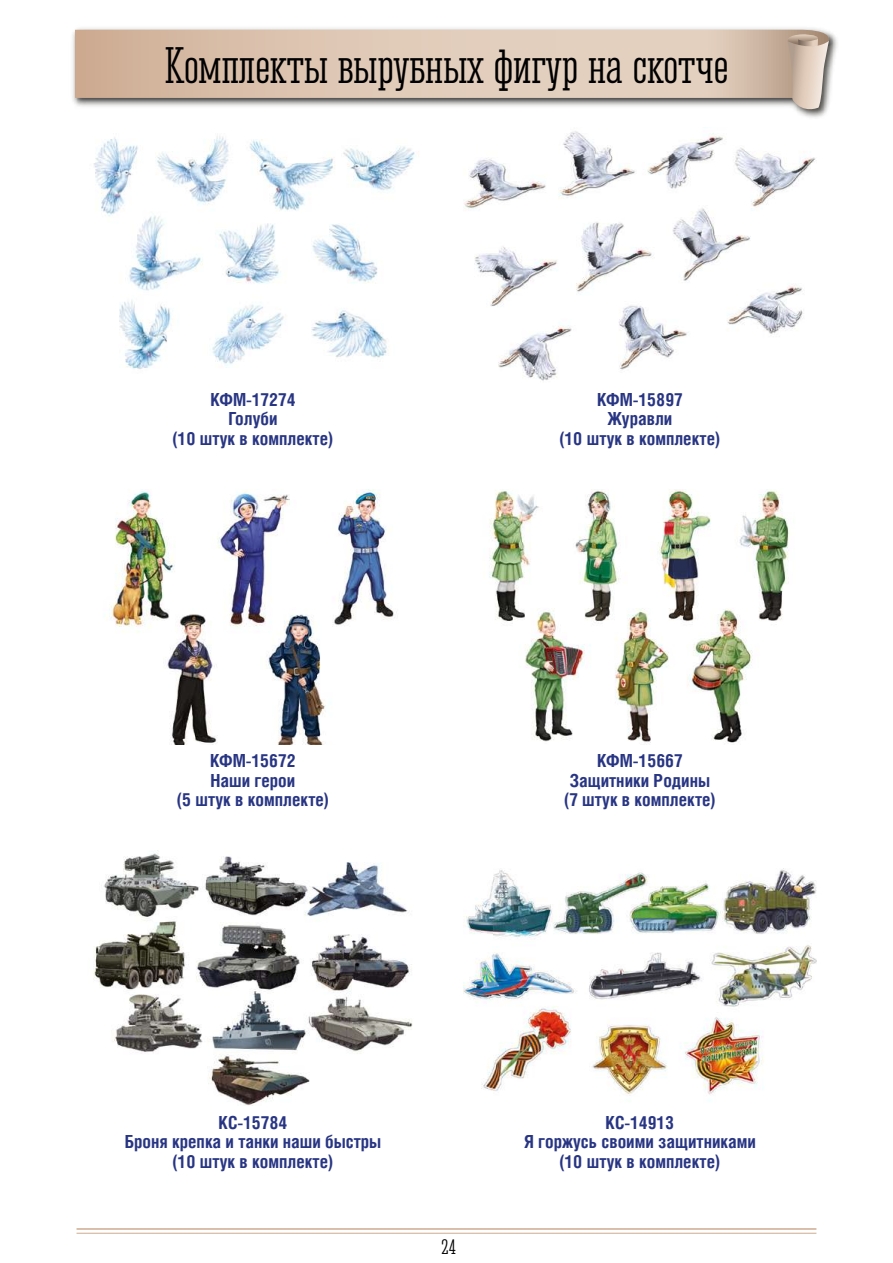
<style>
.page{position:relative;width:893px;height:1263px;background:#fff}
.page>*{position:absolute;margin:0;border:0;box-sizing:border-box;transform-origin:0 0}
.t1{font:47.85px "Corki";color:#000}
.t2{font:19.5px "Corki";color:#000}
.t3{font:700 18px/19.5px "Helios Cond C";color:#283583;text-align:center}
</style>
<div class="page">
<img style="left:72px;top:28px;width:765px;height:90px">
<svg style="left:75px;top:29px;width:757px;height:72px;background:#8e8c8b"></svg>
<svg style="left:584px;top:30px;width:245px;height:68px;background:#dcc7b6"></svg>
<div style="left:75px;top:30px;width:509px;height:68px;background:linear-gradient(to right,#d0b098,#e8d7c7)"></div>
<svg style="left:786px;top:34px;width:43px;height:80px;background:#cabaad"></svg>
<hr style="left:77px;top:1233px;width:739px;height:1px;background:#cfaa8f">
<hr style="left:77px;top:1228px;width:739px;height:2px;background:#cfaa8f">
<img style="left:463px;top:131px;width:353px;height:250px">
<img style="left:94px;top:136px;width:325px;height:233px">
<img style="left:463px;top:868px;width:353px;height:227px">
<img style="left:106px;top:489px;width:289px;height:255px">
<img style="left:489px;top:489px;width:301px;height:254px">
<img style="left:93px;top:850px;width:320px;height:256px">
<h1 class="t1" style="left:164px;top:38px;width:566px">Комплекты вырубных фигур на скотче</h1>
<p class="t3" style="left:173px;top:389px;width:162px">КФМ-17274<br>Голуби<br>(10 штук в комплекте)</p>
<p class="t3" style="left:559px;top:389px;width:162px">КФМ-15897<br>Журавли<br>(10 штук в комплекте)</p>
<p class="t3" style="left:177px;top:751px;width:154px">КФМ-15672<br>Наши герои<br>(5 штук в комплекте)</p>
<p class="t3" style="left:564px;top:751px;width:153px">КФМ-15667<br>Защитники Родины (7 штук в комплекте)</p>
<p class="t3" style="left:125px;top:1112px;width:258px">КС-15784<br>Броня крепка и танки наши быстры (10 штук в комплекте)</p>
<p class="t2" style="left:441px;top:1236px;width:16px">24</p>
<p class="t3" style="left:524px;top:1112px;width:233px">КС-14913<br>Я горжусь своими защитниками (10 штук в комплекте)</p>
</div>
